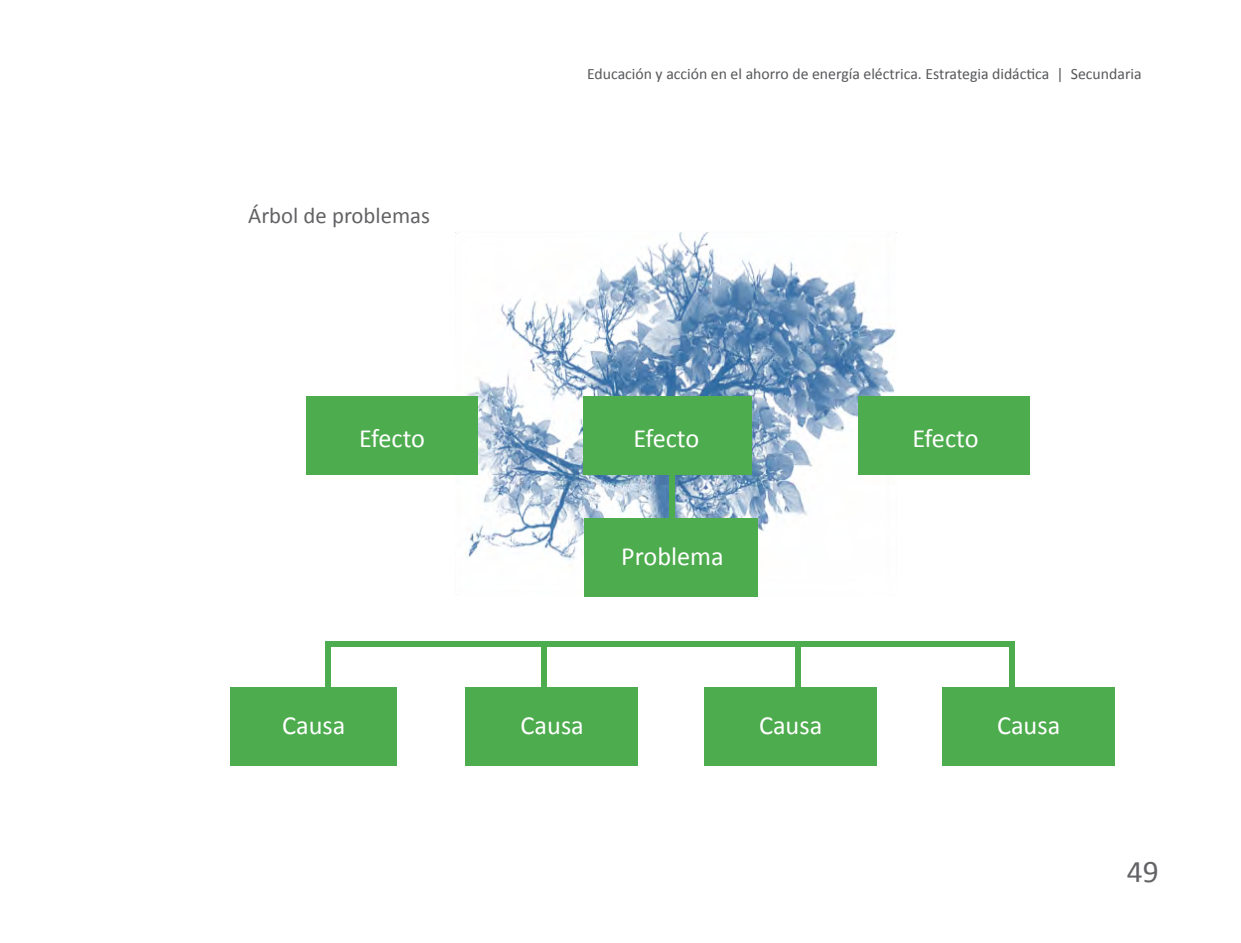
<style>
.page{position:relative;width:1241px;height:943px;background:#fff}
.page>*{position:absolute;margin:0;border:0;box-sizing:border-box;transform-origin:0 0}
.t1{font:31.5px "Calibri";color:#636366}
.Título_1{font:26.25px "Calibri";color:#fff}
.Título_3{font:22.75px "Calibri";color:#636366}
.t2{font:15.75px "Calibri";color:#57585a}
</style>
<div class="page">
<img style="left:455px;top:232px;width:441px;height:329px">
<div style="left:306px;top:396px;width:171px;height:79px;background:#4dac4d"></div>
<div style="left:231px;top:687px;width:166px;height:79px;background:#4dac4d"></div>
<div style="left:465px;top:687px;width:173px;height:79px;background:#4dac4d"></div>
<div style="left:703px;top:687px;width:173px;height:79px;background:#4dac4d"></div>
<div style="left:941px;top:687px;width:173px;height:79px;background:#4dac4d"></div>
<div style="left:583px;top:396px;width:169px;height:79px;background:#4dac4d"></div>
<div style="left:584px;top:518px;width:174px;height:79px;background:#4dac4d"></div>
<div style="left:858px;top:396px;width:171px;height:79px;background:#4dac4d"></div>
<div style="left:329px;top:641px;width:685px;height:5px;background:#4dac4d"></div>
<div style="left:325px;top:641px;width:5px;height:46px;background:#4dac4d"></div>
<div style="left:541px;top:641px;width:5px;height:46px;background:#4dac4d"></div>
<div style="left:669px;top:475px;width:5px;height:46px;background:#4dac4d"></div>
<div style="left:795px;top:641px;width:5px;height:46px;background:#4dac4d"></div>
<div style="left:1009px;top:641px;width:5px;height:46px;background:#4dac4d"></div>
<p class="Título_3" style="left:248px;top:201px;width:183px">Árbol de problemas</p>
<p class="Título_1" style="left:359px;top:422px;width:67px">Efecto</p>
<p class="t2" style="left:587px;top:64px;width:556px">Educación y acción en el ahorro de energía eléctrica. Estrategia didáctica | Secundaria</p>
<p class="Título_1" style="left:633px;top:422px;width:67px">Efecto</p>
<p class="Título_1" style="left:621px;top:539px;width:104px">Problema</p>
<p class="Título_1" style="left:912px;top:422px;width:67px">Efecto</p>
<p class="Título_1" style="left:282px;top:708px;width:65px">Causa</p>
<p class="Título_1" style="left:520px;top:708px;width:65px">Causa</p>
<p class="Título_1" style="left:759px;top:708px;width:65px">Causa</p>
<p class="Título_1" style="left:996px;top:708px;width:65px">Causa</p>
<h1 class="t1" style="left:1126px;top:852px;width:33px">49</h1>
</div>
